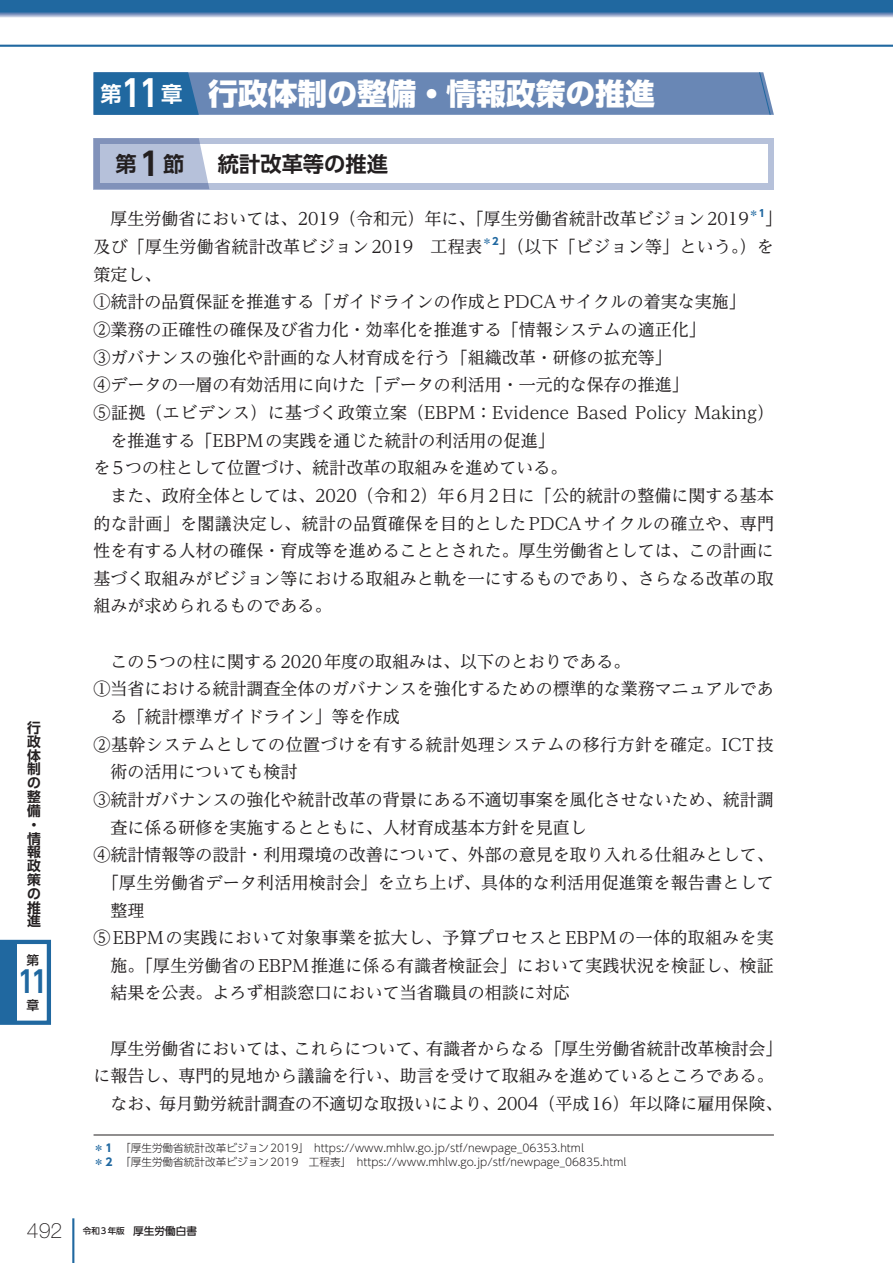
<style>
.page{position:relative;width:893px;height:1263px;background:#fff}
.page>*{position:absolute;margin:0;border:0;box-sizing:border-box;transform-origin:0 0}
.t1{font:800 29.7px "UD Shin Go Pr 6 N";color:#fff}
.t2{font:700 29.7px "UD Shin Go Pr 6 N De";color:#2068a0}
.t3{font:700 21.3px "UD Shin Go Pr 6 N De";color:#231f20}
.t4{font:100 21.3px "Helvetica Neue LT Std";color:#231f20}
.t5{font:16.95px "UD Reimin Pr 6 N";color:#231f20}
.t6{font:16.95px "UD Reimin Pr 6 N";letter-spacing:.02em;color:#231f20}
.t7{font:16.95px "UD Reimin Pr 6 N";letter-spacing:.025em;color:#231f20}
.t8{font:700 13.8px/13.8px "UD Shin Go Pr 6 N De";color:#231f20}
.t9{font:500 12.75px "UD Shin Go Pr 6 N";color:#231f20}
.t10{font:300 10.65px/13.8px "UD Shin Go Pr 6 N";color:#231f20}
.t11{font:700 9.9px "UD Shin Go Pr 6 N";color:#2068a0}
.t12{font:500 8.55px "UD Shin Go Pr 6 N";letter-spacing:.06em;color:#231f20}
.s1{font-family:"UD Shin Go Pr 6 N De";font-weight:700;font-size:21.3px}
.s2{font-family:"UD Shin Go Pr 6 N De";font-weight:700;font-size:36.15px}
.s3{font-size:31.95px}
.s4{font-weight:700;color:#2068a0}
.s5{font-size:10.65px}
</style>
<div class="page">
<svg style="left:94px;top:72px;width:680px;height:43px;background:#6084b3"></svg>
<div style="left:94px;top:138px;width:680px;height:51px;background:#b6c1da"></div>
<div style="left:100px;top:145px;width:667px;height:38px;background:#fff"></div>
<svg style="left:94px;top:138px;width:115px;height:51px;background:#aab6d2"></svg>
<hr style="left:94px;top:1135px;width:680px;height:1px;background:#231f20">
<hr style="left:72px;top:1218px;width:2px;height:45px;background:#2068a0">
<hr style="left:0;top:45px;width:893px;height:2px;background:#2068a0">
<svg style="left:0;top:0;width:893px;height:17px;background:#3c77aa"></svg>
<svg style="left:0;top:940px;width:51px;height:85px"></svg>
<p class="t8" style="left:27px;top:720px;width:15px">行政体制の整備・情報政策の推進</p>
<p class="t9" style="left:27px;top:950px;width:14px">第</p>
<h1 class="t2" style="left:19px;top:958px;width:30px">11</h1>
<p class="t9" style="left:27px;top:994px;width:14px">章</p>
<h1 class="t1" style="left:101px;top:69px;width:556px"><span class="s1">第</span><span class="s2">11</span><span class="s1">章</span> 行政体制の整備・情報政策の推進</h1>
<p class="t3" style="left:115px;top:146px;width:70px">第<span class="s3">1</span>節</p>
<p class="t3" style="left:218px;top:146px;width:172px">統計改革等の推進</p>
<p class="t5" style="left:111px;top:205px;width:640px">厚生労働省においては、2019（令和元）年に、「厚生労働省統計改革ビジョン2019</p>
<p class="t11" style="left:749px;top:205px;width:18px">＊1</p>
<p class="t5" style="left:765px;top:205px;width:19px">」</p>
<p class="t5" style="left:94px;top:233px;width:390px">及び「厚生労働省統計改革ビジョン2019　工程表</p>
<p class="t11" style="left:482px;top:233px;width:18px">＊2</p>
<p class="t5" style="left:499px;top:233px;width:277px">」（以下「ビジョン等」という。）を</p>
<p class="t5" style="left:94px;top:261px;width:70px">策定し、</p>
<p class="t5" style="left:94px;top:288px;width:654px">①統計の品質保証を推進する「ガイドラインの作成とPDCAサイクルの着実な実施」</p>
<p class="t5" style="left:94px;top:316px;width:614px">②業務の正確性の確保及び省力化・効率化を推進する「情報システムの適正化」</p>
<p class="t5" style="left:94px;top:343px;width:580px">③ガバナンスの強化や計画的な人材育成を行う「組織改革・研修の拡充等」</p>
<p class="t5" style="left:94px;top:371px;width:597px">④データの一層の有効活用に向けた「データの利活用・一元的な保存の推進」</p>
<p class="t5" style="left:94px;top:399px;width:682px">⑤証拠（エビデンス）に基づく政策立案（EBPM：Evidence Based Policy Making）</p>
<p class="t5" style="left:111px;top:426px;width:446px">を推進する「EBPMの実践を通じた統計の利活用の促進」</p>
<p class="t5" style="left:94px;top:454px;width:475px">を5つの柱として位置づけ、統計改革の取組みを進めている。</p>
<p class="t5" style="left:111px;top:482px;width:665px">また、政府全体としては、2020（令和2）年6月2日に「公的統計の整備に関する基本</p>
<p class="t6" style="left:94px;top:509px;width:682px">的な計画」を閣議決定し、統計の品質確保を目的としたPDCAサイクルの確立や、専門</p>
<p class="t5" style="left:94px;top:537px;width:682px">性を有する人材の確保・育成等を進めることとされた。厚生労働省としては、この計画に</p>
<p class="t5" style="left:94px;top:565px;width:682px">基づく取組みがビジョン等における取組みと軌を一にするものであり、さらなる改革の取</p>
<p class="t5" style="left:94px;top:592px;width:240px">組みが求められるものである。</p>
<p class="t5" style="left:111px;top:647px;width:521px">この5つの柱に関する2020年度の取組みは、以下のとおりである。</p>
<p class="t5" style="left:94px;top:675px;width:682px">①当省における統計調査全体のガバナンスを強化するための標準的な業務マニュアルであ</p>
<p class="t5" style="left:111px;top:703px;width:291px">る「統計標準ガイドライン」等を作成</p>
<p class="t7" style="left:94px;top:730px;width:682px">②基幹システムとしての位置づけを有する統計処理システムの移行方針を確定。ICT技</p>
<p class="t5" style="left:111px;top:758px;width:189px">術の活用についても検討</p>
<p class="t5" style="left:94px;top:786px;width:682px">③統計ガバナンスの強化や統計改革の背景にある不適切事案を風化させないため、統計調</p>
<p class="t5" style="left:111px;top:813px;width:478px">査に係る研修を実施するとともに、人材育成基本方針を見直し</p>
<p class="t5" style="left:94px;top:841px;width:682px">④統計情報等の設計・利用環境の改善について、外部の意見を取り入れる仕組みとして、</p>
<p class="t5" style="left:102px;top:869px;width:673px">「厚生労働省データ利活用検討会」を立ち上げ、具体的な利活用促進策を報告書として</p>
<p class="t5" style="left:111px;top:896px;width:36px">整理</p>
<p class="t5" style="left:94px;top:924px;width:682px">⑤EBPMの実践において対象事業を拡大し、予算プロセスとEBPMの一体的取組みを実</p>
<p class="t5" style="left:111px;top:951px;width:665px">施。「厚生労働省のEBPM推進に係る有識者検証会」において実践状況を検証し、検証</p>
<p class="t5" style="left:111px;top:979px;width:461px">結果を公表。よろず相談窓口において当省職員の相談に対応</p>
<p class="t5" style="left:111px;top:1034px;width:673px">厚生労働省においては、これらについて、有識者からなる「厚生労働省統計改革検討会」</p>
<p class="t5" style="left:94px;top:1062px;width:682px">に報告し、専門的見地から議論を行い、助言を受けて取組みを進めているところである。</p>
<p class="t5" style="left:111px;top:1090px;width:673px">なお、毎月勤労統計調査の不適切な取扱いにより、2004（平成16）年以降に雇用保険、</p>
<p class="t10" style="left:94px;top:1141px;width:534px"><span class="s4">＊1</span> 「厚生労働省統計改革ビジョン2019」　https://www.mhlw.go.jp/stf/newpage_06353.html<br><span class="s4">＊2</span> 「厚生労働省統計改革ビジョン2019　工程表」　https://www.mhlw.go.jp/stf/newpage_06835.html</p>
<p class="t4" style="left:27px;top:1218px;width:37px">492</p>
<p class="t12" style="left:83px;top:1224px;width:116px">令和3年版　<span class="s5">厚生労働白書</span></p>
</div>
